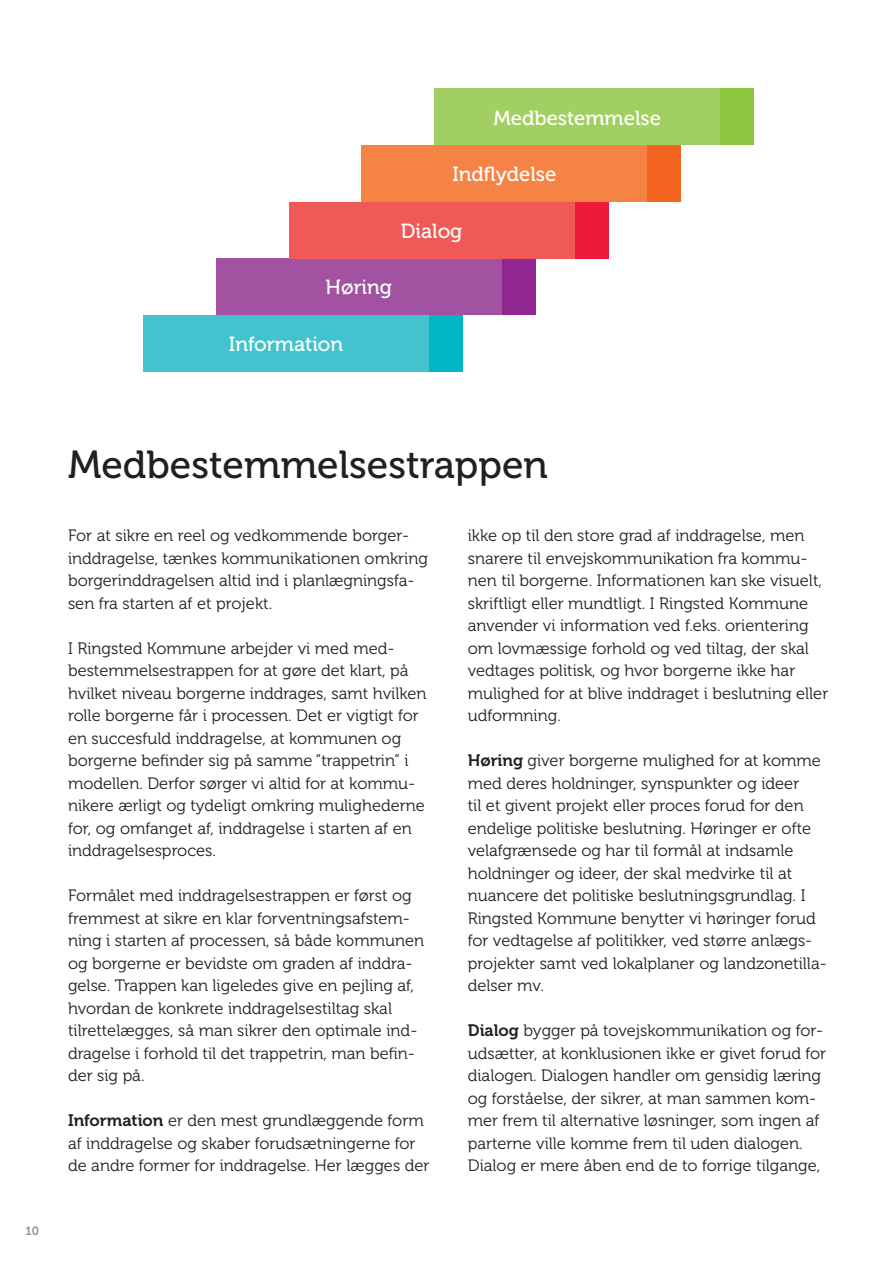
<style>
.page{position:relative;width:893px;height:1263px;background:#fff}
.page>*{position:absolute;margin:0;border:0;box-sizing:border-box;transform-origin:0 0}
.t1{font:39px "Museo 500";color:#231f20}
.t2{font:20.4px "Museo 500";color:#fff}
.t3{font:16.5px/22.5px "Museo 300";color:#231f20}
.t4{font:12px "Museo 700";color:#939598}
.s1{font-family:"Museo 700"}
</style>
<div class="page">
<div style="left:177px;top:315px;width:286px;height:56px;background:#00b7c5"></div>
<div style="left:250px;top:258px;width:286px;height:57px;background:#90268f"></div>
<div style="left:323px;top:202px;width:285px;height:56px;background:#ed1a3a"></div>
<div style="left:396px;top:145px;width:285px;height:57px;background:#f36421"></div>
<div style="left:468px;top:89px;width:286px;height:56px;background:#8bc63e"></div>
<div style="left:143px;top:315px;width:286px;height:56px;background:#44c2ce"></div>
<div style="left:216px;top:258px;width:286px;height:57px;background:#a153a1"></div>
<div style="left:289px;top:202px;width:285px;height:56px;background:#f05956"></div>
<div style="left:362px;top:145px;width:285px;height:57px;background:#f58345"></div>
<div style="left:434px;top:89px;width:286px;height:56px;background:#a2cf62"></div>
<p class="t2" style="left:493px;top:106px;width:169px">Medbestemmelse</p>
<p class="t2" style="left:452px;top:163px;width:106px">Indflydelse</p>
<p class="t2" style="left:401px;top:219px;width:63px">Dialog</p>
<p class="t2" style="left:326px;top:276px;width:68px">Høring</p>
<p class="t2" style="left:229px;top:333px;width:116px">Information</p>
<p class="t4" style="left:26px;top:1224px;width:15px">10</p>
<p class="t1" style="left:68px;top:443px;width:481px">Medbestemmelsestrappen</p>
<p class="t3" style="left:68px;top:524px;width:361px">For at sikre en reel og vedkommende borger&shy;inddragelse, tænkes kommunikationen omkring borgerinddragelsen altid ind i planlægningsfa&shy;sen fra starten af et projekt.</p>
<p class="t3" style="left:68px;top:637px;width:360px">I Ringsted Kommune arbejder vi med med&shy;bestemmelsestrappen for at gøre det klart, på hvilket niveau borgerne inddrages, samt hvilken rolle borgerne får i processen. Det er vigtigt for en succesfuld inddragelse, at kommunen og borgerne befinder sig på samme ”trappetrin” i modellen. Derfor sørger vi altid for at kommu&shy;nikere ærligt og tydeligt omkring mulighederne for, og omfanget af, inddragelse i starten af en inddragelsesproces.</p>
<p class="t3" style="left:68px;top:884px;width:358px">Formålet med inddragelsestrappen er først og fremmest at sikre en klar forventningsafstem&shy;ning i starten af processen, så både kommunen og borgerne er bevidste om graden af inddra&shy;gelse. Trappen kan ligeledes give en pejling af, hvordan de konkrete inddragelsestiltag skal tilrettelægges, så man sikrer den optimale ind&shy;dragelse i forhold til det trappetrin, man befin&shy;der sig på.</p>
<p class="t3" style="left:68px;top:1109px;width:363px"><span class="s1">Information</span> er den mest grundlæggende form af inddragelse og skaber forudsætningerne for de andre former for inddragelse. Her lægges der</p>
<p class="t3" style="left:468px;top:524px;width:362px">ikke op til den store grad af inddragelse, men snarere til envejskommunikation fra kommu&shy;nen til borgerne. Informationen kan ske visuelt, skriftligt eller mundtligt. I Ringsted Kommune anvender vi information ved f.eks. orientering om lovmæssige forhold og ved tiltag, der skal vedtages politisk, og hvor borgerne ikke har mulighed for at blive inddraget i beslutning eller udformning.</p>
<p class="t3" style="left:468px;top:749px;width:361px"><span class="s1">Høring</span> giver borgerne mulighed for at komme med deres holdninger, synspunkter og ideer<br>til et givent projekt eller proces forud for den endelige politiske beslutning. Høringer er ofte velafgrænsede og har til formål at indsamle holdninger og ideer, der skal medvirke til at nuancere det politiske beslutningsgrundlag. I Ringsted Kommune benytter vi høringer forud for vedtagelse af politikker, ved større anlægs&shy;projekter samt ved lokalplaner og landzonetilla&shy;delser mv.</p>
<p class="t3" style="left:468px;top:1019px;width:360px"><span class="s1">Dialog</span> bygger på tovejskommunikation og for&shy;udsætter, at konklusionen ikke er givet forud for dialogen. Dialogen handler om gensidig læring og forståelse, der sikrer, at man sammen kom&shy;mer frem til alternative løsninger, som ingen af parterne ville komme frem til uden dialogen.<br>Dialog er mere åben end de to forrige tilgange,</p>
</div>
